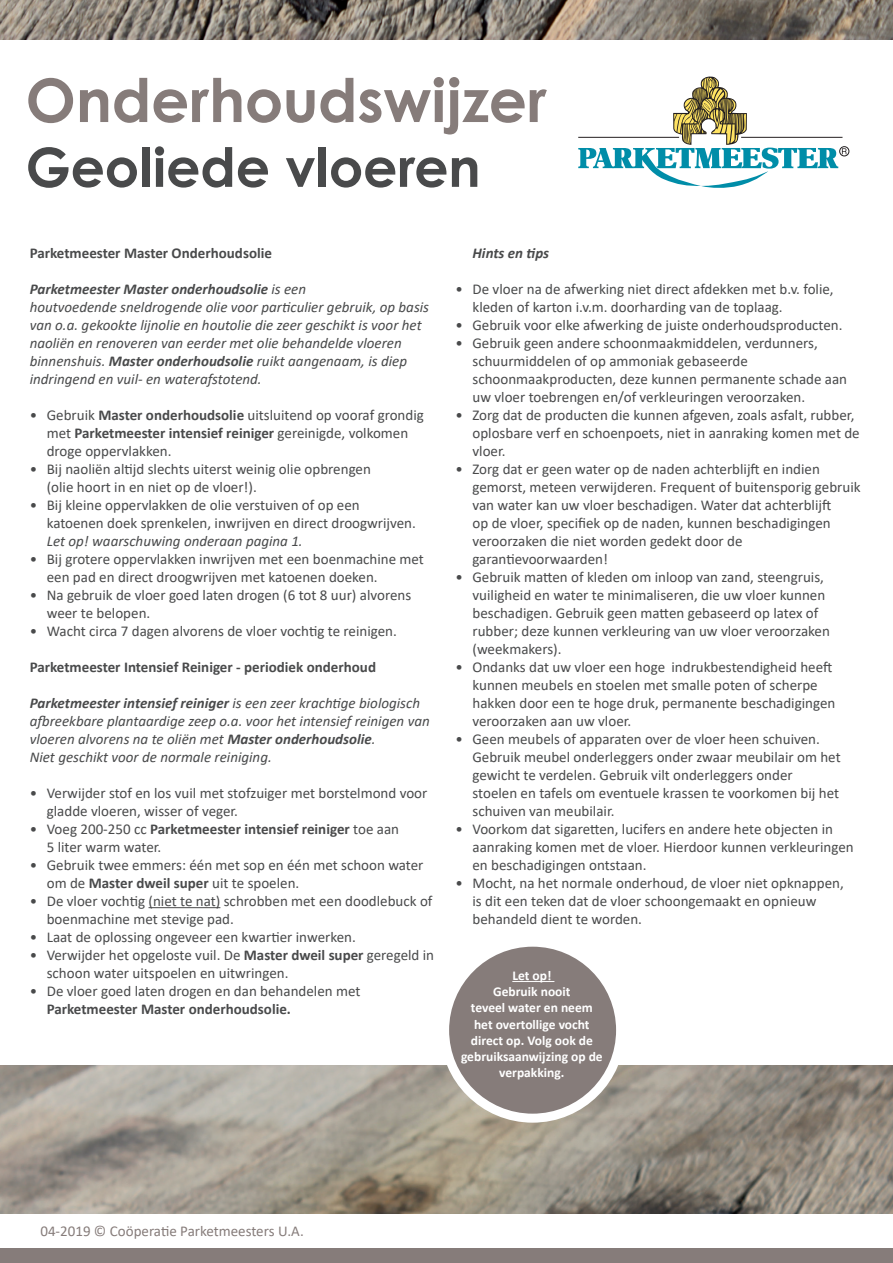
<style>
.page{position:relative;width:893px;height:1263px;background:#fff}
.page>*{position:absolute;margin:0;border:0;box-sizing:border-box;transform-origin:0 0}
.t1{font:700 60px "Century Gothic";letter-spacing:-.005em;color:#867c7a}
.t2{font:700 54px "Century Gothic";letter-spacing:-.005em;color:#494a4b}
.t3{font:15px/18px "Calibri";color:#494a4b}
.t4{font:italic 15px/18px "Calibri";color:#494a4b}
.t5{font:700 15px "Calibri";color:#494a4b}
.t6{font:15px "Calibri";color:#867c7a}
.t7{font:italic 700 15px "Calibri";color:#494a4b}
.t8{font:700 13.5px/16.2px "Calibri";color:#fff;text-align:center}
.s1{font-weight:700}
</style>
<div class="page">
<img style="left:0;top:1066px;width:893px;height:147px">
<div style="left:0;top:1248px;width:893px;height:15px;background:#867c7a"></div>
<hr style="left:149px;top:907px;width:71px;height:1px;background:#494a4b">
<div style="left:839px;top:146px;width:10px;height:10px;border:1px solid #231f20;border-radius:50%"></div>
<svg style="left:578px;top:77px;width:269px;height:111px"></svg>
<img style="left:0;top:0;width:893px;height:40px">
<div style="left:445px;top:942px;width:176px;height:176px;background:#867c7a;border-radius:50%"></div>
<div style="left:440px;top:938px;width:185px;height:185px;border:9px solid #fff;border-radius:50%"></div>
<hr style="left:512px;top:981px;width:42px;height:1px;background:#fff">
<h1 class="t1" style="left:26px;top:55px;width:523px">Onderhoudswijzer</h1>
<h2 class="t2" style="left:26px;top:126px;width:457px">Geoliede vloeren</h2>
<p class="t5" style="left:30px;top:242px;width:244px">Parketmeester Master Onderhoudsolie</p>
<p class="t4" style="left:30px;top:279px;width:401px"><span class="s1">Parketmeester Master onderhoudsolie</span> is een<br>houtvoedende sneldrogende olie voor particulier gebruik, op basis van o.a. gekookte lijnolie en houtolie die zeer geschikt is voor het naoliën en renoveren van eerder met olie behandelde vloeren binnenshuis. <span class="s1">Master onderhoudsolie</span> ruikt aangenaam, is diep indringend en vuil- en waterafstotend.</p>
<p class="t3" style="left:47px;top:406px;width:379px;text-indent:-17px">• Gebruik <span class="s1">Master onderhoudsolie</span> uitsluitend op vooraf grondig met <span class="s1">Parketmeester intensief reiniger</span> gereinigde, volkomen droge oppervlakken.</p>
<p class="t3" style="left:47px;top:460px;width:326px;text-indent:-17px">• Bij naoliën altijd slechts uiterst weinig olie opbrengen (olie hoort in en niet op de vloer!).</p>
<p class="t3" style="left:47px;top:496px;width:371px;text-indent:-17px">• Bij kleine oppervlakken de olie verstuiven of op een katoenen doek sprenkelen, inwrijven en direct droogwrijven.</p>
<p class="t4" style="left:47px;top:531px;width:257px">Let op! waarschuwing onderaan pagina 1.</p>
<p class="t3" style="left:47px;top:550px;width:379px;text-indent:-17px">• Bij grotere oppervlakken inwrijven met een boenmachine met een pad en direct droogwrijven met katoenen doeken.</p>
<p class="t3" style="left:47px;top:586px;width:366px;text-indent:-17px">• Na gebruik de vloer goed laten drogen (6 tot 8 uur) alvorens weer te belopen.</p>
<p class="t3" style="left:30px;top:622px;width:369px">• Wacht circa 7 dagen alvorens de vloer vochtig te reinigen.</p>
<p class="t5" style="left:30px;top:656px;width:348px">Parketmeester Intensief Reiniger - periodiek onderhoud</p>
<p class="t4" style="left:30px;top:693px;width:401px"><span class="s1">Parketmeester intensief reiniger</span> is een zeer krachtige biologisch afbreekbare plantaardige zeep o.a. voor het intensief reinigen van vloeren alvorens na te oliën met <span class="s1">Master onderhoudsolie</span>.<br>Niet geschikt voor de normale reiniging.</p>
<p class="t3" style="left:47px;top:784px;width:382px;text-indent:-17px">• Verwijder stof en los vuil met stofzuiger met borstelmond voor gladde vloeren, wisser of veger.</p>
<p class="t3" style="left:47px;top:820px;width:354px;text-indent:-17px">• Voeg 200-250 cc <span class="s1">Parketmeester intensief reiniger</span> toe aan<br>5 liter warm water.</p>
<p class="t3" style="left:47px;top:856px;width:378px;text-indent:-17px">• Gebruik twee emmers: één met sop en één met schoon water om de <span class="s1">Master dweil super</span> uit te spoelen.</p>
<p class="t3" style="left:47px;top:892px;width:387px;text-indent:-17px">• De vloer vochtig (niet te nat) schrobben met een doodlebuck of boenmachine met stevige pad.</p>
<p class="t3" style="left:30px;top:928px;width:328px">• Laat de oplossing ongeveer een kwartier inwerken.</p>
<p class="t3" style="left:47px;top:946px;width:389px;text-indent:-17px">• Verwijder het opgeloste vuil. De <span class="s1">Master dweil super</span> geregeld in schoon water uitspoelen en uitwringen.</p>
<p class="t3" style="left:30px;top:982px;width:332px">• De vloer goed laten drogen en dan behandelen met</p>
<p class="t5" style="left:47px;top:998px;width:246px">Parketmeester Master onderhoudsolie.</p>
<p class="t7" style="left:472px;top:242px;width:78px">Hints en tips</p>
<p class="t3" style="left:472px;top:280px;width:363px;text-indent:-17px">• De vloer na de afwerking niet direct afdekken met b.v. folie, kleden of karton i.v.m. doorharding van de toplaag.</p>
<p class="t3" style="left:455px;top:316px;width:389px">• Gebruik voor elke afwerking de juiste onderhoudsproducten.</p>
<p class="t3" style="left:472px;top:334px;width:376px;text-indent:-17px">• Gebruik geen andere schoonmaakmiddelen, verdunners, schuurmiddelen of op ammoniak gebaseerde schoonmaakproducten, deze kunnen permanente schade aan uw vloer toebrengen en/of verkleuringen veroorzaken.</p>
<p class="t3" style="left:472px;top:406px;width:389px;text-indent:-17px">• Zorg dat de producten die kunnen afgeven, zoals asfalt, rubber, oplosbare verf en schoenpoets, niet in aanraking komen met de vloer.</p>
<p class="t3" style="left:472px;top:460px;width:390px;text-indent:-17px">• Zorg dat er geen water op de naden achterblijft en indien gemorst, meteen verwijderen. Frequent of buitensporig gebruik van water kan uw vloer beschadigen. Water dat achterblijft<br>op de vloer, specifiek op de naden, kunnen beschadigingen veroorzaken die niet worden gedekt door de garantievoorwaarden!</p>
<p class="t3" style="left:472px;top:568px;width:359px;text-indent:-17px">• Gebruik matten of kleden om inloop van zand, steengruis, vuiligheid en water te minimaliseren, die uw vloer kunnen beschadigen. Gebruik geen matten gebaseerd op latex of rubber; deze kunnen verkleuring van uw vloer veroorzaken (weekmakers).</p>
<p class="t3" style="left:472px;top:658px;width:364px;text-indent:-17px">• Ondanks dat uw vloer een hoge indrukbestendigheid heeft kunnen meubels en stoelen met smalle poten of scherpe hakken door een te hoge druk, permanente beschadigingen veroorzaken aan uw vloer.</p>
<p class="t3" style="left:472px;top:730px;width:370px;text-indent:-17px">• Geen meubels of apparaten over de vloer heen schuiven.<br>Gebruik meubel onderleggers onder zwaar meubilair om het gewicht te verdelen. Gebruik vilt onderleggers onder stoelen en tafels om eventuele krassen te voorkomen bij het schuiven van meubilair.</p>
<p class="t3" style="left:472px;top:820px;width:383px;text-indent:-17px">• Voorkom dat sigaretten, lucifers en andere hete objecten in aanraking komen met de vloer. Hierdoor kunnen verkleuringen en beschadigingen ontstaan.</p>
<p class="t3" style="left:472px;top:874px;width:373px;text-indent:-17px">• Mocht, na het normale onderhoud, de vloer niet opknappen, is dit een teken dat de vloer schoongemaakt en opnieuw behandeld dient te worden.</p>
<p class="t8" style="left:461px;top:967px;width:143px">Let op!<br>Gebruik nooit<br>teveel water en neem het overtollige vocht direct op. Volg ook de gebruiksaanwijzing op de verpakking.</p>
<p class="t6" style="left:40px;top:1221px;width:265px">04-2019 © Coöperatie Parketmeesters U.A.</p>
</div>
